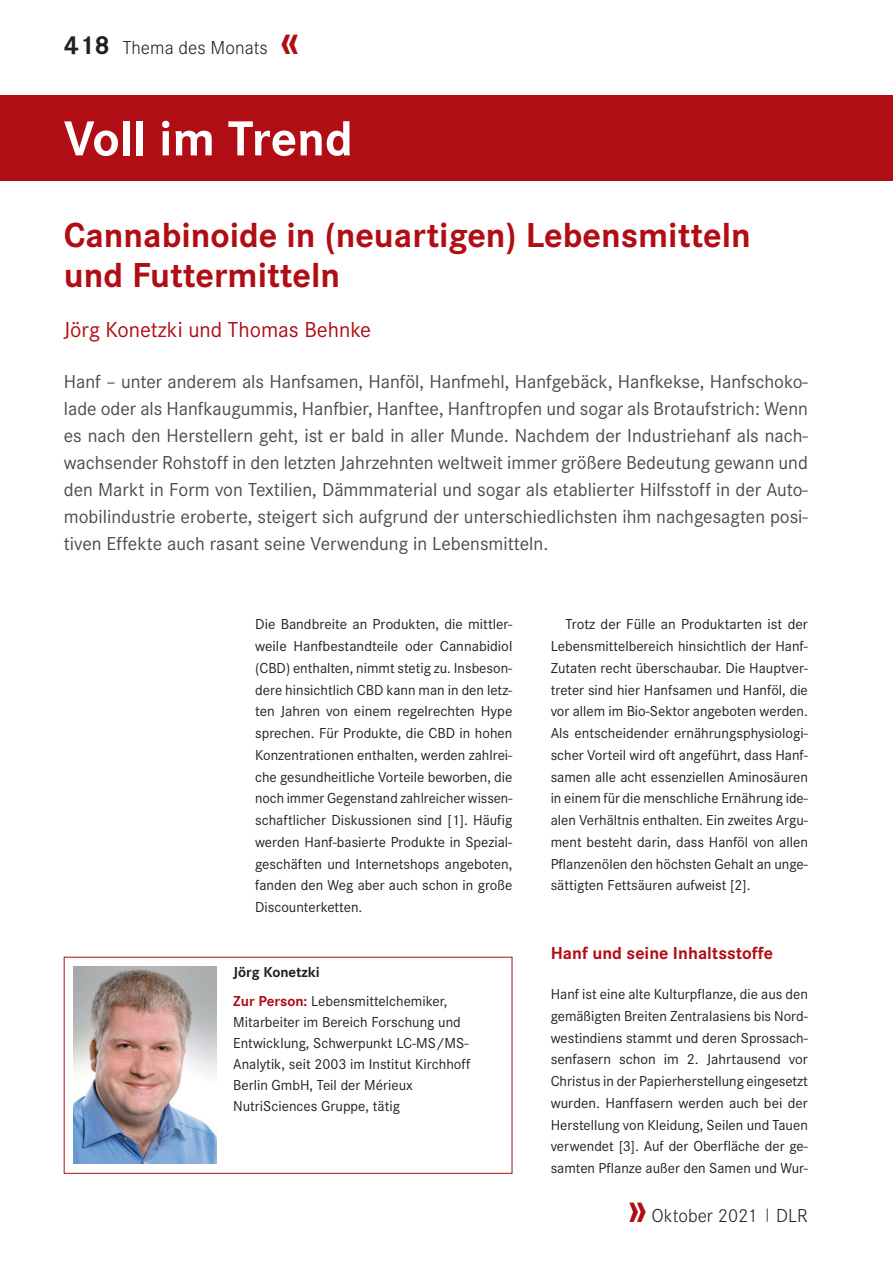
<style>
.page{position:relative;width:893px;height:1263px;background:#fff}
.page>*{position:absolute;margin:0;border:0;box-sizing:border-box;transform-origin:0 0}
.t1{font:700 51px "Corporate S";color:#fff}
.t2{font:700 36px/40.5px "Corporate S";color:#b00d15}
.t3{font:22.5px "Corporate S";color:#b00d15}
.t4{font:19.5px/27px "Corporate S";color:#4b4c4d;text-align:justify}
.t5{font:300 19.5px "Corporate S";color:#231f20}
.t6{font:700 18px "Corporate S";color:#b00d15}
.t7{font:15px/21.8px "Corporate S";color:#231f20;text-align:justify}
.s1{font-weight:700;font-size:27px}
.s2{font-weight:700;font-size:40.5px;color:#b00d15}
.s3{font-weight:700}
.s4{font-weight:700;color:#b00d15}
.s5{font-size:15.75px}
</style>
<div class="page">
<div style="left:0;top:96px;width:893px;height:85px;background:#b00d15"></div>
<img style="left:73px;top:966px;width:143px;height:198px">
<div style="left:64px;top:957px;width:448px;height:217px;border:1px solid #b00d15"></div>
<h3 class="t5" style="left:64px;top:33px;width:238px"><span class="s1">418</span> Thema des Monats <span class="s2">«</span></h3>
<h1 class="t1" style="left:64px;top:98px;width:291px">Voll im Trend</h1>
<h2 class="t2" style="left:64px;top:212px;width:689px">Cannabinoide in (neuartigen) Lebensmitteln und Futtermitteln</h2>
<h3 class="t3" style="left:64px;top:313px;width:309px">Jörg Konetzki und Thomas Behnke</h3>
<p class="t4" style="left:64px;top:366px;width:746px">Hanf – unter anderem als Hanfsamen, Hanföl, Hanfmehl, Hanfgebäck, Hanfkekse, Hanfschoko&shy;lade oder als Hanfkaugummis, Hanfbier, Hanftee, Hanftropfen und sogar als Brotaufstrich: Wenn es nach den Herstellern geht, ist er bald in aller Munde. Nachdem der Industriehanf als nach&shy;wachsender Rohstoff in den letzten Jahrzehnten weltweit immer größere Bedeutung gewann und den Markt in Form von Textilien, Dämmmaterial und sogar als etablierter Hilfsstoff in der Auto&shy;mobilindustrie eroberte, steigert sich aufgrund der unterschiedlichsten ihm nachgesagten posi&shy;tiven Effekte auch rasant seine Verwendung in Lebensmitteln.</p>
<p class="t7" style="left:255px;top:612px;width:259px">Die Bandbreite an Produkten, die mittler&shy;weile Hanfbestandteile oder Cannabidiol (CBD) enthalten, nimmt stetig zu. Insbeson&shy;dere hinsichtlich CBD kann man in den letz&shy;ten Jahren von einem regelrechten Hype sprechen. Für Produkte, die CBD in hohen Konzentrationen enthalten, werden zahlrei&shy;che gesundheitliche Vorteile beworben, die noch immer Gegenstand zahlreicher wissen&shy;schaftlicher Diskussionen sind [1]. Häufig werden Hanf-basierte Produkte in Spezial&shy;geschäften und Internetshops angeboten, fanden den Weg aber auch schon in große Discounterketten.</p>
<p class="t7" style="left:551px;top:612px;width:259px;text-indent:15px">Trotz der Fülle an Produktarten ist der Lebensmittelbereich hinsichtlich der Hanf-Zutaten recht überschaubar. Die Hauptver&shy;treter sind hier Hanfsamen und Hanföl, die vor allem im Bio-Sektor angeboten werden.<br>Als entscheidender ernährungsphysiologi&shy;scher Vorteil wird oft angeführt, dass Hanf&shy;samen alle acht essenziellen Aminosäuren in einem für die menschliche Ernährung ide&shy;alen Verhältnis enthalten. Ein zweites Argu&shy;ment besteht darin, dass Hanföl von allen Pflanzenölen den höchsten Gehalt an unge&shy;sättigten Fettsäuren aufweist [2].</p>
<p class="t6" style="left:551px;top:939px;width:224px">Hanf und seine Inhaltsstoffe</p>
<p class="t7" style="left:551px;top:982px;width:259px">Hanf ist eine alte Kulturpflanze, die aus den gemäßigten Breiten Zentralasiens bis Nord&shy;westindiens stammt und deren Sprossach&shy;senfasern schon im 2. Jahrtausend vor Christus in der Papierherstellung eingesetzt wurden. Hanffasern werden auch bei der Herstellung von Kleidung, Seilen und Tauen verwendet [3]. Auf der Oberfläche der ge&shy;samten Pflanze außer den Samen und Wur-</p>
<p class="t7" style="left:233px;top:956px;width:216px;line-height:29.5px"><span class="s3">Jörg Konetzki<br></span><span class="s4">Zur Person:</span> Lebensmittelchemiker,</p>
<p class="t7" style="left:233px;top:1011px;width:239px;line-height:21px;text-align:left">Mitarbeiter im Bereich Forschung und Entwicklung, Schwerpunkt LC-MS/MS-Analytik, seit 2003 im Institut Kirchhoff Berlin GmbH, Teil der Mérieux NutriSciences Gruppe, tätig</p>
<h3 class="t5" style="left:627px;top:1201px;width:182px"><span class="s2">»</span> Oktober 2021 <span class="s5">|</span> DLR</h3>
</div>
